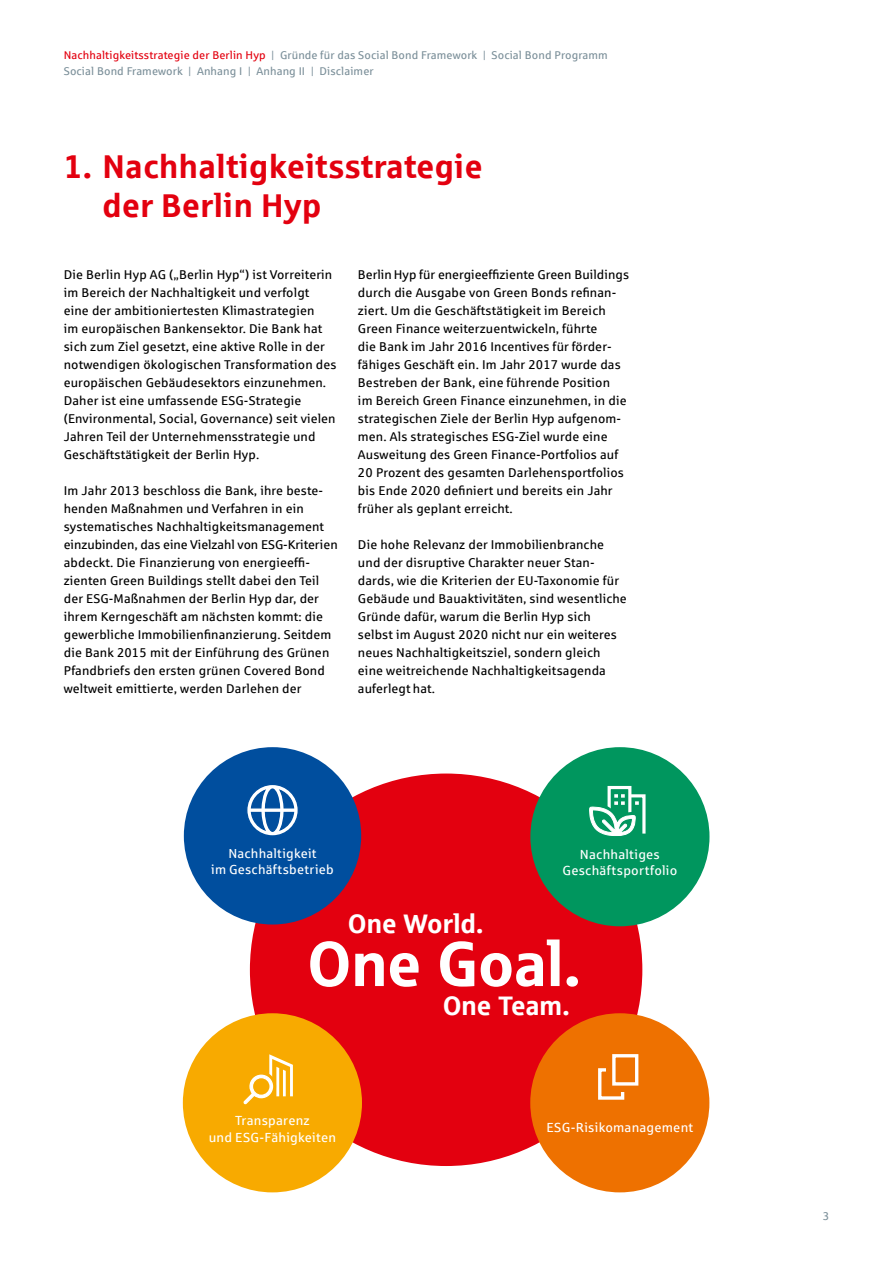
<style>
.page{position:relative;width:893px;height:1263px;background:#fff}
.page>*{position:absolute;margin:0;border:0;box-sizing:border-box;transform-origin:0 0}
.t1{font:63.3px "Sparkasse Head";letter-spacing:.015em;color:#fff}
.t2{font:700 33px/39px "Sparkasse Rg";color:#e3000f}
.t3{font:26.85px "Sparkasse Head";letter-spacing:.025em;color:#fff}
.t4{font:13.2px/16.2px "Sparkasse Rg";letter-spacing:.015em;color:#fff;text-align:center}
.t5{font:13.05px/16px "Sparkasse Rg";letter-spacing:.015em;color:#fff;text-align:center}
.t6{font:12.75px/18px "Sparkasse Rg";letter-spacing:.01em;color:#000}
.t7{font:11.25px/15.8px "Sparkasse Rg";letter-spacing:.01em;color:#7c909a}
.s1{color:#e3000f}
</style>
<div class="page">
<div style="left:250px;top:773px;width:392px;height:393px;background:#e3000f;border-radius:50%"></div>
<div style="left:530px;top:1013px;width:179px;height:179px;background:#ee7100;border-radius:50%"></div>
<div style="left:598px;top:1068px;width:26px;height:32px;border:3px solid #fff"></div>
<div style="left:606px;top:1063px;width:24px;height:29px;background:#ee7100"></div>
<div style="left:612px;top:1054px;width:26px;height:31px;border:3px solid #fff"></div>
<div style="left:183px;top:1013px;width:179px;height:179px;background:#f8aa00;border-radius:50%"></div>
<svg style="left:243px;top:1054px;width:50px;height:51px"></svg>
<div style="left:184px;top:747px;width:177px;height:177px;background:#004e9e;border-radius:50%"></div>
<svg style="left:247px;top:785px;width:51px;height:51px"></svg>
<div style="left:530px;top:747px;width:179px;height:179px;background:#00965e;border-radius:50%"></div>
<svg style="left:589px;top:785px;width:57px;height:51px"></svg>
<p class="t7" style="left:64px;top:47px;width:546px"><span class="s1">Nachhaltigkeitsstrategie der Berlin Hyp</span> | Gründe für das Social Bond Framework | Social Bond Programm<br>Social Bond Framework | Anhang I | Anhang II | Disclaimer</p>
<h2 class="t2" style="left:102px;top:145px;width:382px;text-indent:-38px">1. Nachhaltigkeitsstrategie der Berlin Hyp</h2>
<p class="t6" style="left:64px;top:265px;width:274px">Die Berlin Hyp AG („Berlin Hyp“) ist Vorreiterin im Bereich der Nachhaltigkeit und verfolgt eine der ambitioniertesten Klimastrategien<br>im europäischen Bankensektor. Die Bank hat sich zum Ziel gesetzt, eine aktive Rolle in der notwendigen ökologischen Transformation des europäischen Gebäudesektors einzunehmen.<br>Daher ist eine umfassende ESG-Strategie (Environmental, Social, Governance) seit vielen Jahren Teil der Unternehmensstrategie und Geschäftstätigkeit der Berlin Hyp.</p>
<p class="t6" style="left:64px;top:481px;width:275px">Im Jahr 2013 beschloss die Bank, ihre beste&shy;henden Maßnahmen und Verfahren in ein systematisches Nachhaltigkeitsmanagement einzubinden, das eine Vielzahl von ESG-Kriterien abdeckt. Die Finanzierung von energieeffi&shy;zienten Green Buildings stellt dabei den Teil der ESG-Maßnahmen der Berlin Hyp dar, der ihrem Kerngeschäft am nächsten kommt: die gewerbliche Immobilienfinanzierung. Seitdem die Bank 2015 mit der Einführung des Grünen Pfandbriefs den ersten grünen Covered Bond weltweit emittierte, werden Darlehen der</p>
<p class="t6" style="left:358px;top:265px;width:273px">Berlin Hyp für energieeffiziente Green Buildings durch die Ausgabe von Green Bonds refinan&shy;ziert. Um die Geschäftstätigkeit im Bereich Green Finance weiterzuentwickeln, führte<br>die Bank im Jahr 2016 Incentives für förder&shy;fähiges Geschäft ein. Im Jahr 2017 wurde das Bestreben der Bank, eine führende Position<br>im Bereich Green Finance einzunehmen, in die strategischen Ziele der Berlin Hyp aufgenom&shy;men. Als strategisches ESG-Ziel wurde eine Ausweitung des Green Finance-Portfolios auf 20 Prozent des gesamten Darlehensportfolios bis Ende 2020 definiert und bereits ein Jahr früher als geplant erreicht.</p>
<p class="t6" style="left:358px;top:535px;width:270px">Die hohe Relevanz der Immobilienbranche und der disruptive Charakter neuer Stan&shy;dards, wie die Kriterien der EU-Taxonomie für Gebäude und Bauaktivitäten, sind wesentliche Gründe dafür, warum die Berlin Hyp sich selbst im August 2020 nicht nur ein weiteres neues Nachhaltigkeitsziel, sondern gleich eine weitreichende Nachhaltigkeitsagenda auferlegt hat.</p>
<p class="t5" style="left:211px;top:845px;width:124px">Nachhaltigkeit<br>im Geschäftsbetrieb</p>
<p class="t4" style="left:563px;top:846px;width:116px">Nachhaltiges<br>Geschäftsportfolio</p>
<h3 class="t3" style="left:348px;top:907px;width:137px">One World.</h3>
<h1 class="t1" style="left:308px;top:923px;width:274px">One Goal.</h1>
<h3 class="t3" style="left:443px;top:989px;width:128px">One Team.</h3>
<p class="t4" style="left:209px;top:1112px;width:129px">Transparenz<br>und ESG-Fähigkeiten</p>
<p class="t4" style="left:546px;top:1119px;width:148px">ESG-Risikomanagement</p>
<p class="t7" style="left:823px;top:1208px;width:8px">3</p>
</div>
